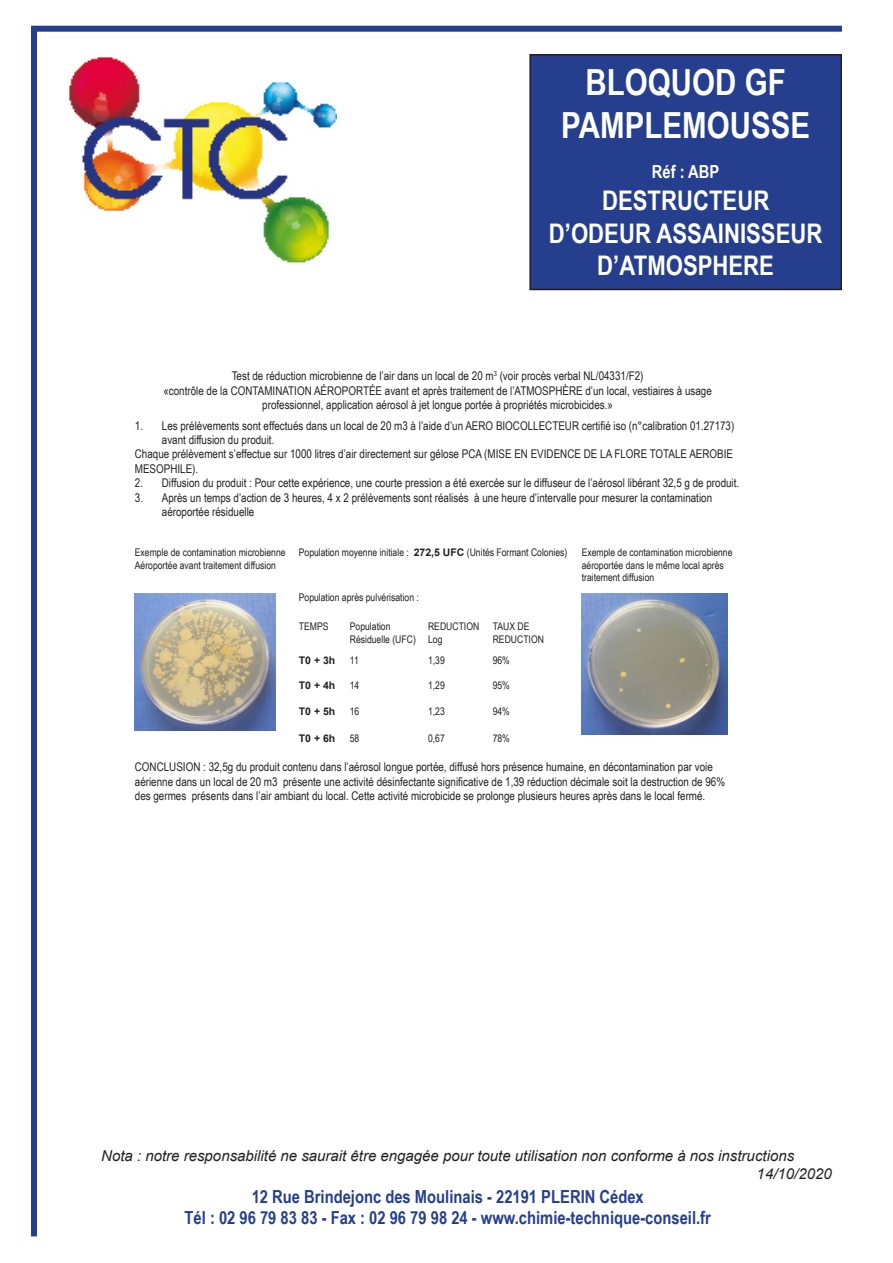
<style>
.page{position:relative;width:893px;height:1263px;background:#fff}
.page>*{position:absolute;margin:0;border:0;box-sizing:border-box;transform-origin:0 0}
.t1{font:700 36px/43.2px "Arial Narrow";color:#fff;text-align:center}
.t2{font:700 27px/32.4px "Arial Narrow";color:#fff;text-align:center}
.t3{font:700 18px "Arial Narrow";color:#253f8e}
.t4{font:700 18px "Arial Narrow";color:#fff}
.t5{font:italic 15px "Arial";color:#231f20}
.t6{font:12px/14.4px "Arial Narrow";color:#231f20}
.t7{font:10.5px/12.6px "Arial Narrow";color:#231f20}
.t8{font:700 10.5px "Arial";color:#231f20}
.s1{font-family:"Arial";font-weight:700}
</style>
<div class="page">
<div style="left:530px;top:55px;width:311px;height:234px;background:#253f8e"></div>
<div style="left:529px;top:54px;width:313px;height:236px;border:2px solid #231f20"></div>
<img style="left:69px;top:57px;width:268px;height:206px">
<div style="left:31px;top:26px;width:811px;height:6px;background:#253f8e"></div>
<div style="left:31px;top:29px;width:6px;height:1207px;background:#253f8e"></div>
<img style="left:135px;top:594px;width:140px;height:136px">
<img style="left:582px;top:594px;width:145px;height:140px">
<p class="t1" style="left:561px;top:59px;width:250px">BLOQUOD GF<br>PAMPLEMOUSSE</p>
<p class="t4" style="left:652px;top:158px;width:69px">Réf : ABP</p>
<p class="t2" style="left:549px;top:183px;width:275px">DESTRUCTEUR<br>D’ODEUR ASSAINISSEUR<br>D’ATMOSPHERE</p>
<p class="t6" style="left:232px;top:368px;width:413px">Test de réduction microbienne de l’air dans un local de 20 m<sup>3</sup> (voir procès verbal NL/04331/F2)</p>
<p class="t6" style="left:163px;top:383px;width:550px;text-align:center">«contrôle de la CONTAMINATION AÉROPORTÉE avant et après traitement de l’ATMOSPHÈRE d’un local, vestiaires à usage professionnel, application aérosol à jet longue portée à propriétés microbicides.»</p>
<p class="t6" style="left:162px;top:418px;width:574px;text-indent:-27px">1. Les prélèvements sont effectués dans un local de 20 m3 à l’aide d’un AERO BIOCOLLECTEUR certifié iso (n°calibration 01.27173) avant diffusion du produit.</p>
<p class="t6" style="left:135px;top:447px;width:600px">Chaque prélèvement s’effectue sur 1000 litres d’air directement sur gélose PCA (MISE EN EVIDENCE DE LA FLORE TOTALE AEROBIE<br>MESOPHILE).</p>
<p class="t6" style="left:135px;top:475px;width:606px">2. Diffusion du produit : Pour cette expérience, une courte pression a été exercée sur le diffuseur de l’aérosol libérant 32,5 g de produit.</p>
<p class="t6" style="left:162px;top:490px;width:552px;text-indent:-27px">3. Après un temps d’action de 3 heures, 4 x 2 prélèvements sont réalisés à une heure d’intervalle pour mesurer la contamination aéroportée résiduelle</p>
<p class="t7" style="left:135px;top:546px;width:152px">Exemple de contamination microbienne</p>
<p class="t7" style="left:135px;top:558px;width:143px">Aéroportée avant traitement diffusion</p>
<p class="t7" style="left:299px;top:546px;width:270px">Population moyenne initiale : <span class="s1">272,5 UFC</span> (Unités Formant Colonies)</p>
<p class="t7" style="left:582px;top:546px;width:152px">Exemple de contamination microbienne aéroportée dans le même local après traitement diffusion</p>
<p class="t7" style="left:299px;top:591px;width:122px">Population après pulvérisation :</p>
<p class="t7" style="left:299px;top:620px;width:31px">TEMPS</p>
<p class="t7" style="left:350px;top:620px;width:68px">Population<br>Résiduelle (UFC)</p>
<p class="t7" style="left:428px;top:620px;width:53px">REDUCTION</p>
<p class="t7" style="left:493px;top:620px;width:38px">TAUX DE</p>
<p class="t7" style="left:493px;top:632px;width:53px">REDUCTION</p>
<p class="t7" style="left:428px;top:632px;width:16px">Log</p>
<p class="t8" style="left:299px;top:653px;width:38px">T0 + 3h</p>
<p class="t7" style="left:350px;top:654px;width:10px">11</p>
<p class="t7" style="left:428px;top:654px;width:18px">1,39</p>
<p class="t7" style="left:493px;top:654px;width:19px">96%</p>
<p class="t8" style="left:299px;top:678px;width:38px">T0 + 4h</p>
<p class="t7" style="left:350px;top:679px;width:11px">14</p>
<p class="t7" style="left:428px;top:679px;width:18px">1,29</p>
<p class="t7" style="left:493px;top:679px;width:19px">95%</p>
<p class="t8" style="left:299px;top:704px;width:38px">T0 + 5h</p>
<p class="t7" style="left:350px;top:705px;width:11px">16</p>
<p class="t7" style="left:428px;top:705px;width:18px">1,23</p>
<p class="t7" style="left:493px;top:705px;width:19px">94%</p>
<p class="t8" style="left:299px;top:731px;width:38px">T0 + 6h</p>
<p class="t7" style="left:350px;top:732px;width:11px">58</p>
<p class="t7" style="left:428px;top:732px;width:18px">0,67</p>
<p class="t7" style="left:493px;top:732px;width:19px">78%</p>
<p class="t6" style="left:135px;top:759px;width:592px">CONCLUSION : 32,5g du produit contenu dans l’aérosol longue portée, diffusé hors présence humaine, en décontamination par voie aérienne dans un local de 20 m3 présente une activité désinfectante significative de 1,39 réduction décimale soit la destruction de 96% des germes présents dans l’air ambiant du local. Cette activité microbicide se prolonge plusieurs heures après dans le local fermé.</p>
<p class="t5" style="left:101px;top:1145px;width:694px">Nota : notre responsabilité ne saurait être engagée pour toute utilisation non conforme à nos instructions</p>
<p class="t5" style="left:757px;top:1163px;width:77px">14/10/2020</p>
<p class="t3" style="left:252px;top:1183px;width:394px">12 Rue Brindejonc des Moulinais - 22191 PLERIN Cédex</p>
<p class="t3" style="left:185px;top:1204px;width:528px">Tél : 02 96 79 83 83 - Fax : 02 96 79 98 24 - www.chimie-technique-conseil.fr</p>
</div>
